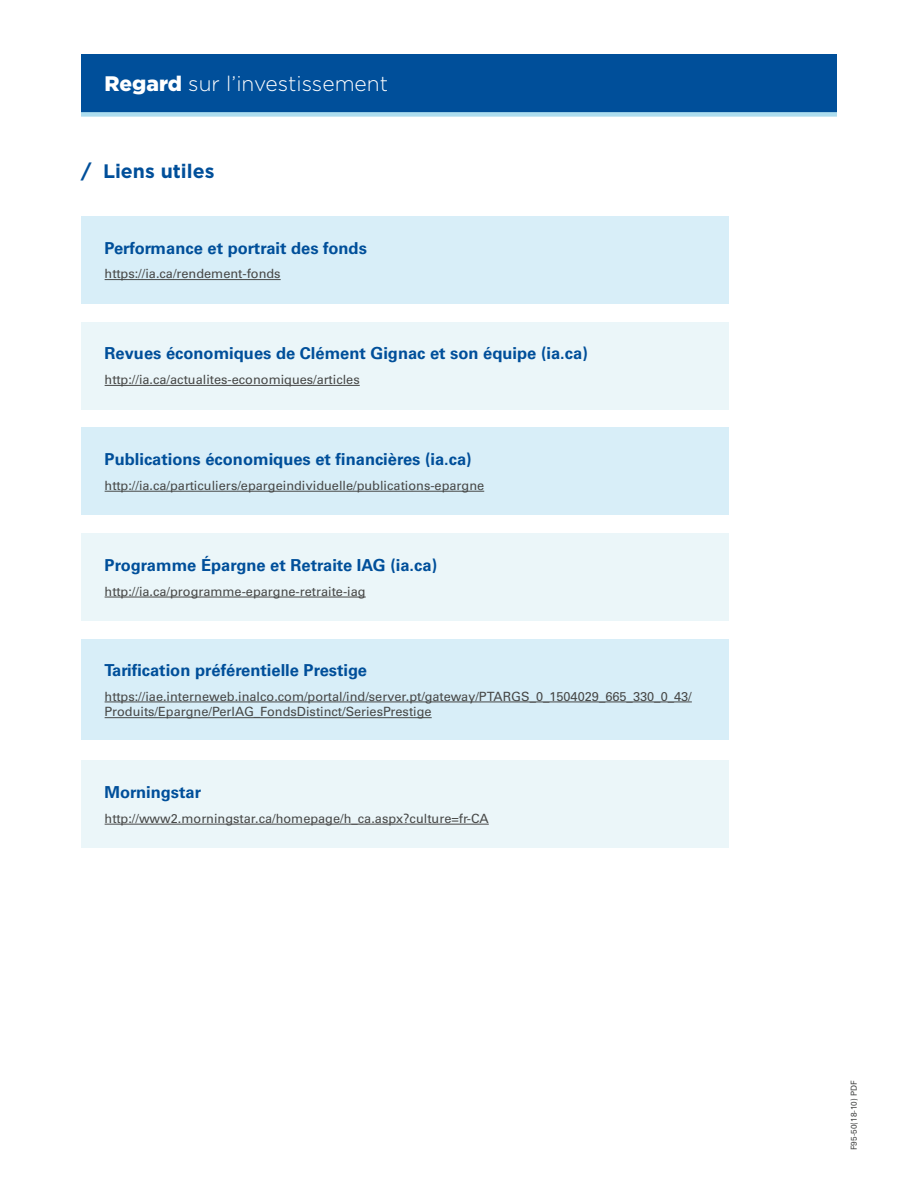
<style>
.page{position:relative;width:918px;height:1188px;background:#fff}
.page>*{position:absolute;margin:0;border:0;box-sizing:border-box;transform-origin:0 0}
.t1{font:300 21px "Gotham";color:#fff}
.t2{font:700 19.5px "Gotham";color:#004f9a}
.t3{font:700 16.5px "Univers";color:#004f9a}
.t4{font:12.75px/15.8px "Univers";color:#474847}
.t5{font:8.25px "Univers";color:#474847}
.s1{font-weight:900}
</style>
<div class="page">
<div style="left:81px;top:54px;width:756px;height:58px;background:#004f9a"></div>
<div style="left:81px;top:216px;width:648px;height:88px;background:#d8eef8"></div>
<hr style="left:105px;top:279px;width:176px;height:1px;background:#474847">
<div style="left:81px;top:322px;width:648px;height:88px;background:#ebf6f9"></div>
<hr style="left:105px;top:385px;width:255px;height:1px;background:#474847">
<div style="left:81px;top:427px;width:648px;height:88px;background:#d8eef8"></div>
<hr style="left:105px;top:491px;width:379px;height:1px;background:#474847">
<div style="left:81px;top:640px;width:648px;height:100px;background:#d8eef8"></div>
<hr style="left:105px;top:702px;width:587px;height:1px;background:#474847">
<hr style="left:105px;top:717px;width:327px;height:1px;background:#474847">
<div style="left:81px;top:533px;width:648px;height:88px;background:#ebf6f9"></div>
<hr style="left:105px;top:597px;width:261px;height:1px;background:#474847">
<div style="left:81px;top:760px;width:648px;height:88px;background:#ebf6f9"></div>
<hr style="left:105px;top:824px;width:384px;height:1px;background:#474847">
<div style="left:81px;top:112px;width:756px;height:5px;background:#adddef"></div>
<h1 class="t1" style="left:105px;top:71px;width:285px"><span class="s1">Regard</span> sur l’investissement</h1>
<h2 class="t2" style="left:81px;top:158px;width:135px">/ Liens utiles</h2>
<p class="t3" style="left:105px;top:238px;width:264px">Performance et portrait des fonds</p>
<p class="t4" style="left:105px;top:266px;width:178px">https://ia.ca/rendement-fonds</p>
<p class="t3" style="left:105px;top:344px;width:485px">Revues économiques de Clément Gignac et son équipe (ia.ca)</p>
<p class="t4" style="left:105px;top:372px;width:257px">http://ia.ca/actualites-economiques/articles</p>
<p class="t3" style="left:105px;top:450px;width:369px">Publications économiques et financières (ia.ca)</p>
<p class="t4" style="left:105px;top:478px;width:381px">http://ia.ca/particuliers/epargeindividuelle/publications-epargne</p>
<p class="t3" style="left:105px;top:556px;width:334px">Programme Épargne et Retraite IAG (ia.ca)</p>
<p class="t4" style="left:105px;top:583px;width:263px">http://ia.ca/programme-epargne-retraite-iag</p>
<p class="t3" style="left:105px;top:660px;width:264px">Tarification préférentielle Prestige</p>
<p class="t4" style="left:105px;top:688px;width:589px">https://iae.interneweb.inalco.com/portal/ind/server.pt/gateway/PTARGS_0_1504029_665_330_0_43/<br>Produits/Epargne/PerIAG_FondsDistinct/SeriesPrestige</p>
<p class="t3" style="left:105px;top:783px;width:98px">Morningstar</p>
<p class="t4" style="left:105px;top:811px;width:386px">http://www2.morningstar.ca/homepage/h_ca.aspx?culture=fr-CA</p>
<p class="t5" style="left:849px;top:1150px;width:71px;rotate:-90deg">F95-50(18-10) PDF</p>
</div>
